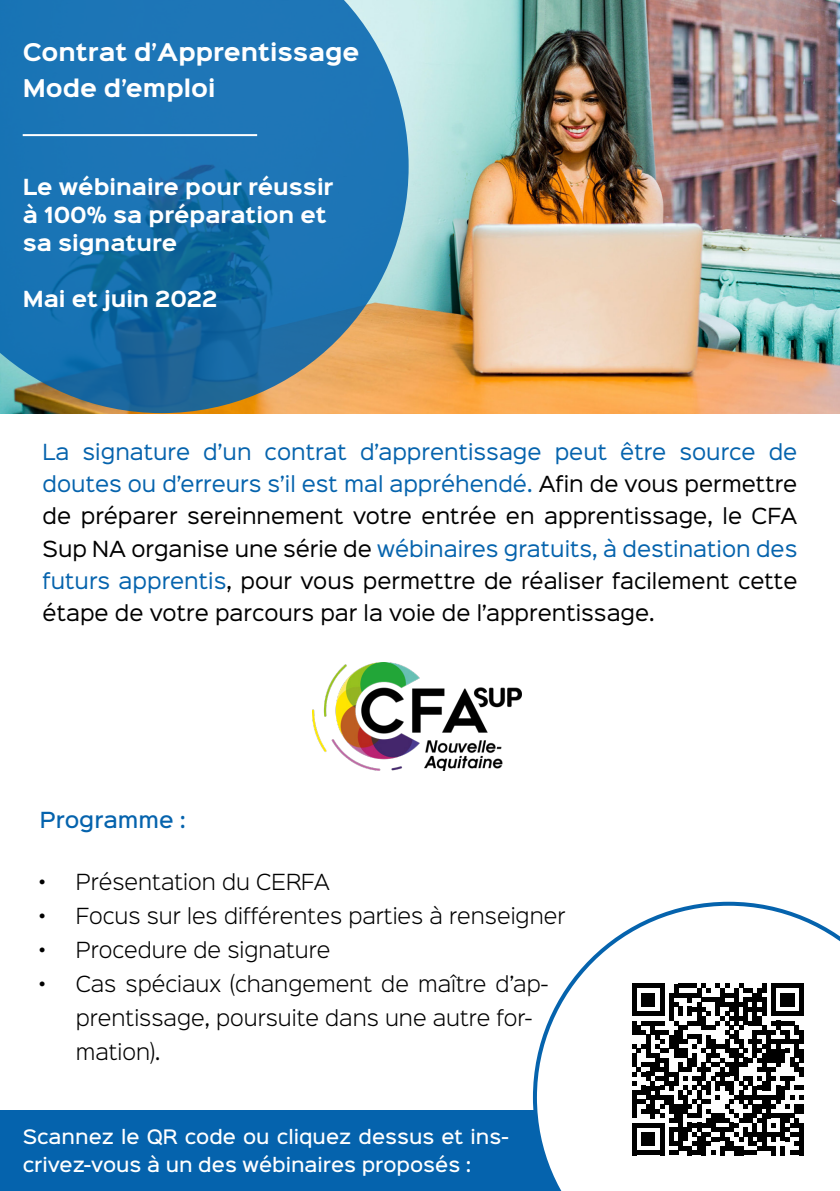
<style>
.page{position:relative;width:840px;height:1191px;background:#fff}
.page>*{position:absolute;margin:0;border:0;box-sizing:border-box;transform-origin:0 0}
.t1{font:700 22px/36px "Sinkin Sans 700";color:#fff}
.t2{font:20px/32px "Sinkin Sans 400";color:#000;text-align:justify}
.t3{font:300 20px/34px "Sinkin Sans 300";color:#000}
.t4{font:700 20px/28px "Sinkin Sans 700";color:#fff}
.t5{font:500 20px "Sinkin Sans 500";color:#0563ad}
.t6{font:500 18px/28px "Sinkin Sans 500";color:#fff}
.s1{color:#0563ad}
</style>
<div class="page">
<img style="left:312px;top:662px;width:209px;height:108px">
<img style="left:408px;top:0;width:431px;height:413px">
<svg style="left:0;top:0;width:408px;height:413px;fill:#1d75b5"></svg>
<div style="left:0;top:1110px;width:575px;height:81px;background:#0563ad"></div>
<hr style="left:23px;top:134px;width:234px;height:2px;background:#fff">
<svg style="left:532px;top:901px;width:307px;height:290px"></svg>
<p class="t1" style="left:23px;top:35px;width:338px">Contrat d’Apprentissage<br>Mode d’emploi</p>
<p class="t4" style="left:23px;top:174px;width:312px">Le wébinaire pour réussir à 100% sa préparation et sa signature</p>
<p class="t4" style="left:23px;top:286px;width:196px">Mai et juin 2022</p>
<p class="t2" style="left:43px;top:434px;width:756px"><span class="s1">La signature d’un contrat d’apprentissage peut être source de doutes ou d’erreurs s’il est mal appréhendé.</span> Afin de vous permettre de préparer sereinnement votre entrée en apprentissage, le CFA Sup NA organise une série de <span class="s1">wébinaires gratuits, à destination des futurs apprentis</span>, pour vous permettre de réaliser facilement cette étape de votre parcours par la voie de l’apprentissage.</p>
<p class="t5" style="left:40px;top:802px;width:148px">Programme :</p>
<p class="t3" style="left:40px;top:863px;width:291px">• Présentation du CERFA</p>
<p class="t3" style="left:40px;top:897px;width:527px">• Focus sur les différentes parties à renseigner</p>
<p class="t3" style="left:40px;top:931px;width:292px">• Procedure de signature</p>
<p class="t3" style="left:76px;top:965px;width:473px;text-indent:-36px">• Cas spéciaux (changement de maître d’ap&shy;prentissage, poursuite dans une autre for&shy;mation).</p>
<p class="t6" style="left:23px;top:1120px;width:487px">Scannez le QR code ou cliquez dessus et ins&shy;crivez-vous à un des wébinaires proposés :</p>
</div>
